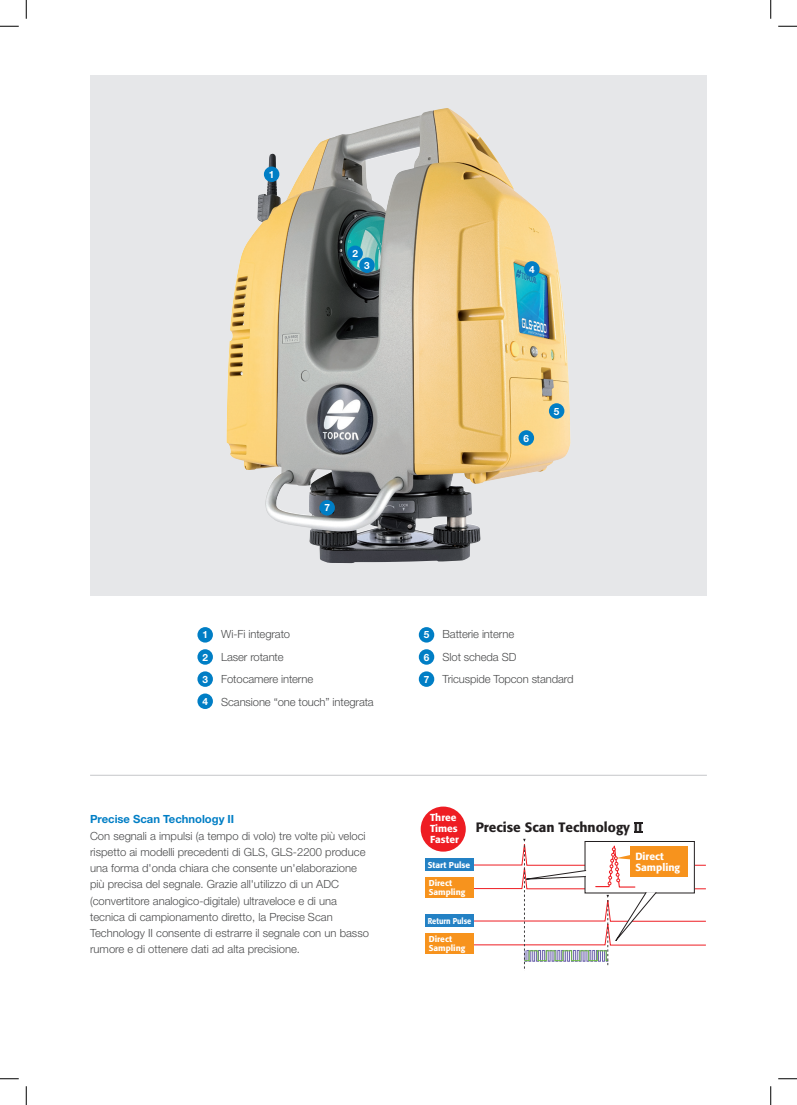
<style>
.page{position:relative;width:797px;height:1105px;background:#fff}
.page>*{position:absolute;margin:0;border:0;box-sizing:border-box;transform-origin:0 0}
.t1{font:500 13.5px "Formata";color:#231f20}
.t2{font:300 11.25px/16.2px "Helvetica Neue LT Std";color:#4b4c4d}
.t3{font:700 11.25px "Helvetica Neue LT Std";color:#007ec5}
.t4{font:500 10.25px "Formata";color:#fff}
.t5{font:500 10.12px/11.2px "Formata";color:#fff}
.t6{font:700 10px "Helvetica Neue LT Std";color:#fff}
.t7{font:500 8.38px/9px "Formata";color:#fff}
.t8{font:500 8.38px "Formata";color:#fff;scale:.87 1}
</style>
<div class="page">
<hr style="left:90px;top:775px;width:617px;height:1px;background:#d1d2d4">
<svg style="left:90px;top:75px;width:617px;height:521px;background:#dcd9d0"></svg>
<div style="left:425px;top:877px;width:49px;height:21px;background:#f7931d"></div>
<div style="left:425px;top:859px;width:49px;height:12px;background:#2381c4"></div>
<div style="left:425px;top:915px;width:49px;height:12px;background:#2381c4"></div>
<div style="left:425px;top:933px;width:49px;height:21px;background:#f7931d"></div>
<div style="left:420px;top:806px;width:46px;height:46px;background:#ee1d23;border-radius:50%"></div>
<svg style="left:472px;top:831px;width:234px;height:138px"></svg>
<div style="left:419px;top:649px;width:15px;height:16px;background:#007ec5;border-radius:50%"></div>
<div style="left:419px;top:671px;width:15px;height:16px;background:#007ec5;border-radius:50%"></div>
<img style="left:226px;top:108px;width:219px;height:349px">
<div style="left:319px;top:500px;width:16px;height:15px;background:#007ec5;border-radius:50%"></div>
<div style="left:518px;top:430px;width:16px;height:16px;background:#007ec5;border-radius:50%"></div>
<div style="left:197px;top:627px;width:16px;height:16px;background:#007ec5;border-radius:50%"></div>
<div style="left:264px;top:167px;width:15px;height:15px;background:#007ec5;border-radius:50%"></div>
<div style="left:197px;top:649px;width:16px;height:16px;background:#007ec5;border-radius:50%"></div>
<div style="left:347px;top:246px;width:16px;height:15px;background:#007ec5;border-radius:50%"></div>
<div style="left:419px;top:627px;width:15px;height:16px;background:#007ec5;border-radius:50%"></div>
<div style="left:549px;top:403px;width:15px;height:16px;background:#007ec5;border-radius:50%"></div>
<div style="left:197px;top:671px;width:16px;height:16px;background:#007ec5;border-radius:50%"></div>
<div style="left:359px;top:257px;width:16px;height:16px;background:#007ec5;border-radius:50%"></div>
<div style="left:197px;top:693px;width:16px;height:16px;background:#007ec5;border-radius:50%"></div>
<div style="left:524px;top:261px;width:15px;height:16px;background:#007ec5;border-radius:50%"></div>
<svg style="left:0;top:25px;width:19px;height:2px"></svg>
<svg style="left:778px;top:25px;width:19px;height:2px"></svg>
<svg style="left:0;top:1078px;width:19px;height:1px"></svg>
<svg style="left:778px;top:1078px;width:19px;height:1px"></svg>
<svg style="left:25px;top:0;width:2px;height:19px"></svg>
<svg style="left:25px;top:1086px;width:2px;height:19px"></svg>
<svg style="left:770px;top:0;width:1px;height:19px"></svg>
<svg style="left:770px;top:1086px;width:1px;height:19px"></svg>
<p class="t6" style="left:269px;top:168px;width:7px">1</p>
<p class="t6" style="left:352px;top:247px;width:7px">2</p>
<p class="t6" style="left:364px;top:259px;width:7px">3</p>
<p class="t6" style="left:529px;top:263px;width:7px">4</p>
<p class="t6" style="left:324px;top:502px;width:7px">7</p>
<p class="t6" style="left:523px;top:432px;width:7px">6</p>
<p class="t6" style="left:554px;top:405px;width:7px">5</p>
<p class="t6" style="left:202px;top:629px;width:7px">1</p>
<p class="t6" style="left:202px;top:651px;width:7px">2</p>
<p class="t6" style="left:202px;top:673px;width:7px">3</p>
<p class="t6" style="left:202px;top:695px;width:7px">4</p>
<p class="t2" style="left:221px;top:623px;width:154px;line-height:22.5px">Wi-Fi integrato<br>Laser rotante<br>Fotocamere interne<br>Scansione “one touch” integrata</p>
<p class="t2" style="left:442px;top:623px;width:132px;line-height:22.5px">Batterie interne<br>Slot scheda SD<br>Tricuspide Topcon standard</p>
<p class="t6" style="left:424px;top:629px;width:7px">5</p>
<p class="t6" style="left:424px;top:651px;width:7px">6</p>
<p class="t6" style="left:424px;top:673px;width:7px">7</p>
<p class="t3" style="left:90px;top:812px;width:146px">Precise Scan Technology II</p>
<p class="t2" style="left:90px;top:827px;width:280px">Con segnali a impulsi (a tempo di volo) tre volte più veloci rispetto ai modelli precedenti di GLS, GLS-2200 produce una forma d'onda chiara che consente un'elaborazione più precisa del segnale. Grazie all'utilizzo di un ADC (convertitore analogico-digitale) ultraveloce e di una tecnica di campionamento diretto, la Precise Scan Technology II consente di estrarre il segnale con un basso rumore e di ottenere dati ad alta precisione.</p>
<p class="t5" style="left:430px;top:812px;width:30px">Three<br>Times<br>Faster</p>
<p class="t1" style="left:475px;top:819px;width:168px">Precise Scan Technology II</p>
<p class="t4" style="left:635px;top:850px;width:30px">Direct</p>
<p class="t7" style="left:428px;top:860px;width:44px">Start Pulse</p>
<p class="t4" style="left:635px;top:861px;width:46px">Sampling</p>
<p class="t7" style="left:429px;top:879px;width:38px">Direct<br>Sampling</p>
<p class="t7" style="left:429px;top:935px;width:38px">Direct<br>Sampling</p>
<p class="t8" style="left:428px;top:916px;width:52px">Return Pulse</p>
</div>
